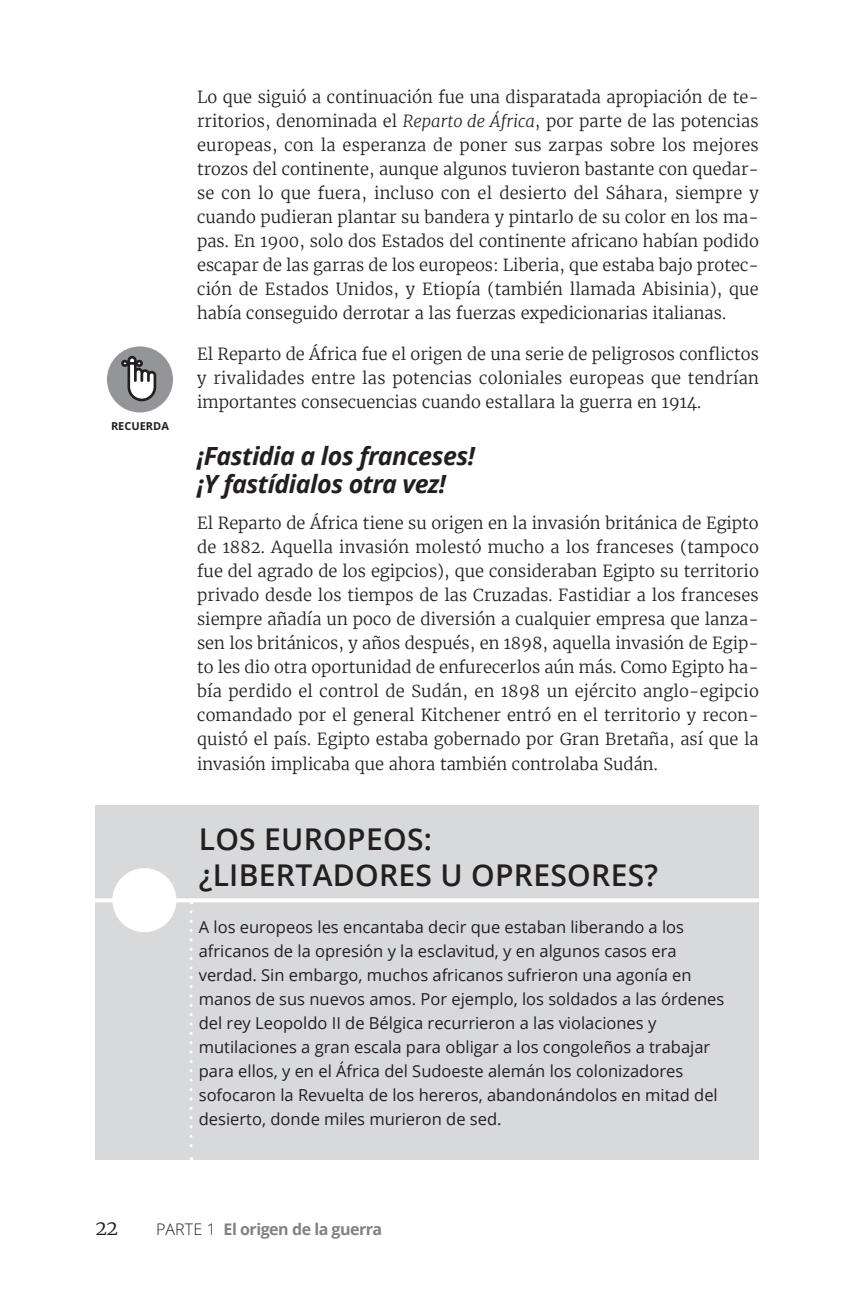
<style>
.page{position:relative;width:850px;height:1304px;background:#fff}
.page>*{position:absolute;margin:0;border:0;box-sizing:border-box;transform-origin:0 0}
.t1{font:600 30px/36px "Open Sans";letter-spacing:.01em;color:#231f20}
.t2{font:25px/28px "Open Sans Bold Italic EB";letter-spacing:-.02em;color:#231f20}
.t3{font:20px "Merriweather Light EB";color:#231f20}
.t4{font:16.4px/24px "Merriweather Light EB";color:#231f20;text-align:justify}
.t5{font:16.4px/24px "Open Sans";color:#231f20}
.t6{font:16px "Open Sans Bold EB";letter-spacing:-.03em;color:#808285}
.t7{font:700 11px "Open Sans";color:#231f20}
.s1{font-family:"Merriweather Light Italic EB"}
.s2{font-family:"Open Sans";font-weight:300;color:#231f20}
</style>
<div class="page">
<div style="left:107px;top:346px;width:66px;height:66px;background:#939598;border-radius:50%"></div>
<svg style="left:121px;top:356px;width:35px;height:45px"></svg>
<div style="left:95px;top:805px;width:664px;height:355px;background:#d8d9db"></div>
<svg style="left:95px;top:898px;width:664px;height:4px;background:#fbfbfb"></svg>
<div style="left:112px;top:868px;width:64px;height:64px;background:#fff;border:2px solid #fff;border-radius:50%"></div>
<svg style="left:189px;top:911px;width:3px;height:249px"></svg>
<p class="t7" style="left:111px;top:418px;width:59px">RECUERDA</p>
<p class="t4" style="left:197px;top:85px;width:563px">Lo que siguió a continuación fue una disparatada apropiación de te&shy;rritorios, denominada el <span class="s1">Reparto de África</span>, por parte de las potencias europeas, con la esperanza de poner sus zarpas sobre los mejores trozos del continente, aunque algunos tuvieron bastante con quedar&shy;se con lo que fuera, incluso con el desierto del Sáhara, siempre y cuando pudieran plantar su bandera y pintarlo de su color en los ma&shy;pas. En 1900, solo dos Estados del continente africano habían podido escapar de las garras de los europeos: Liberia, que estaba bajo protec&shy;ción de Estados Unidos, y Etiopía (también llamada Abisinia), que había conseguido derrotar a las fuerzas expedicionarias italianas.</p>
<p class="t4" style="left:197px;top:342px;width:563px">El Reparto de África fue el origen de una serie de peligrosos conflictos y rivalidades entre las potencias coloniales europeas que tendrían importantes consecuencias cuando estallara la guerra en 1914.</p>
<h2 class="t2" style="left:197px;top:441px;width:279px">¡Fastidia a los franceses! ¡Y fastídialos otra vez!</h2>
<p class="t4" style="left:197px;top:511px;width:563px">El Reparto de África tiene su origen en la invasión británica de Egipto de 1882. Aquella invasión molestó mucho a los franceses (tampoco fue del agrado de los egipcios), que consideraban Egipto su territorio privado desde los tiempos de las Cruzadas. Fastidiar a los franceses siempre añadía un poco de diversión a cualquier empresa que lanza&shy;sen los británicos, y años después, en 1898, aquella invasión de Egip&shy;to les dio otra oportunidad de enfurecerlos aún más. Como Egipto ha&shy;bía perdido el control de Sudán, en 1898 un ejército anglo-egipcio comandado por el general Kitchener entró en el territorio y recon&shy;quistó el país. Egipto estaba gobernado por Gran Bretaña, así que la invasión implicaba que ahora también controlaba Sudán.</p>
<h1 class="t1" style="left:199px;top:820px;width:461px">LOS EUROPEOS: ¿LIBERTADORES U OPRESORES?</h1>
<p class="t5" style="left:199px;top:914px;width:527px">A los europeos les encantaba decir que estaban liberando a los africanos de la opresión y la esclavitud, y en algunos casos era verdad. Sin embargo, muchos africanos sufrieron una agonía en manos de sus nuevos amos. Por ejemplo, los soldados a las órdenes del rey Leopoldo II de Bélgica recurrieron a las violaciones y mutilaciones a gran escala para obligar a los congoleños a trabajar para ellos, y en el África del Sudoeste alemán los colonizadores sofocaron la Revuelta de los hereros, abandonándolos en mitad del desierto, donde miles murieron de sed.</p>
<p class="t3" style="left:95px;top:1215px;width:25px">22</p>
<p class="t6" style="left:156px;top:1218px;width:227px"><span class="s2">PARTE 1</span> El origen de la guerra</p>
</div>
